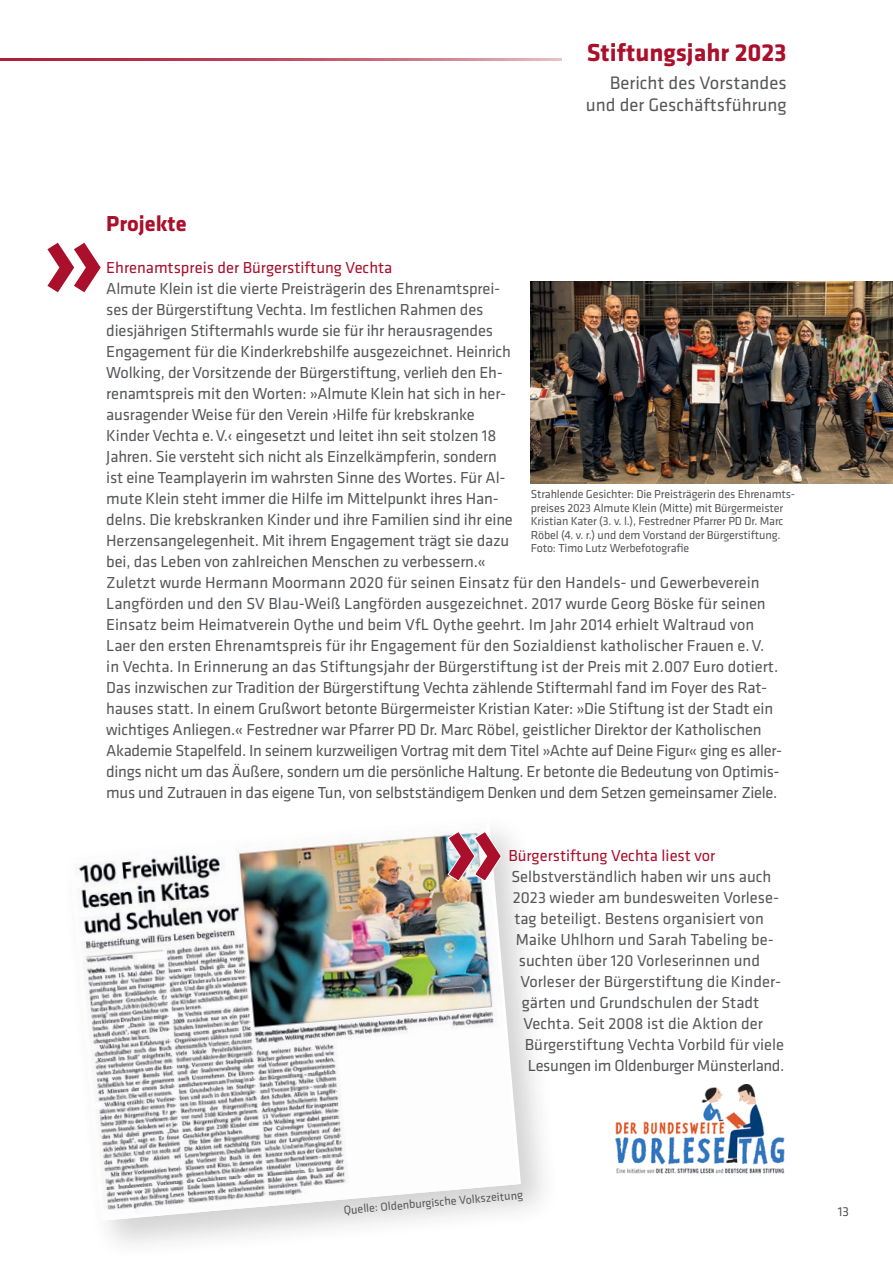
<style>
.page{position:relative;width:893px;height:1263px;background:#fff}
.page>*{position:absolute;margin:0;border:0;box-sizing:border-box;transform-origin:0 0}
.t1{font:700 25.5px "Klavika";color:#aa0f2b}
.t2{font:700 22.5px "Klavika";color:#aa0f2b}
.t3{font:18.75px/21.8px "Klavika";color:#57585a;text-align:right}
.t4{font:16.5px/21px "Klavika";letter-spacing:-.01em;color:#57585a}
.t5{font:16.5px "Klavika";color:#aa0f2b}
.t6{font:13.5px "Klavika";color:#57585a}
.t7{font:12px/13.5px "Klavika";letter-spacing:-.01em;color:#57585a}
</style>
<div class="page">
<hr style="left:0;top:59px;width:561px;height:2px;background:#aa0f2b">
<img style="left:531px;top:282px;width:362px;height:201px">
<div style="left:61px;top:812px;width:500px;height:449px;background:#231f20;opacity:.2"></div>
<img style="left:69px;top:822px;width:449px;height:399px">
<svg style="left:47px;top:243px;width:54px;height:49px"></svg>
<svg style="left:447px;top:830px;width:55px;height:52px"></svg>
<img style="left:615px;top:1084px;width:170px;height:90px">
<h1 class="t1" style="left:587px;top:34px;width:201px">Stiftungsjahr 2023</h1>
<p class="t3" style="left:586px;top:71px;width:202px">Bericht des Vorstandes und der Geschäftsführung</p>
<h2 class="t2" style="left:106px;top:207px;width:82px">Projekte</h2>
<p class="t5" style="left:106px;top:257px;width:288px">Ehrenamtspreis der Bürgerstiftung Vechta</p>
<p class="t4" style="left:106px;top:278px;width:677px">Almute Klein ist die vierte Preisträgerin des Ehrenamtsprei-<br>ses der Bürgerstiftung Vechta. Im festlichen Rahmen des<br>diesjährigen Stiftermahls wurde sie für ihr herausragendes<br>Engagement für die Kinderkrebshilfe ausgezeichnet. Heinrich<br>Wolking, der Vorsitzende der Bürgerstiftung, verlieh den Eh-<br>renamtspreis mit den Worten: »Almute Klein hat sich in her-<br>ausragender Weise für den Verein ›Hilfe für krebskranke<br>Kinder Vechta e.V.‹ eingesetzt und leitet ihn seit stolzen 18<br>Jahren. Sie versteht sich nicht als Einzelkämpferin, sondern<br>ist eine Teamplayerin im wahrsten Sinne des Wortes. Für Al-<br>mute Klein steht immer die Hilfe im Mittelpunkt ihres Han-<br>delns. Die krebskranken Kinder und ihre Familien sind ihr eine<br>Herzensangelegenheit. Mit ihrem Engagement trägt sie dazu<br>bei, das Leben von zahlreichen Menschen zu verbessern.«<br>Zuletzt wurde Hermann Moormann 2020 für seinen Einsatz für den Handels- und Gewerbeverein Langförden und den SV Blau-Weiß Langförden ausgezeichnet. 2017 wurde Georg Böske für seinen Einsatz beim Heimatverein Oythe und beim VfL Oythe geehrt. Im Jahr 2014 erhielt Waltraud von Laer den ersten Ehrenamtspreis für ihr Engagement für den Sozialdienst katholischer Frauen e.V.<br>in Vechta. In Erinnerung an das Stiftungsjahr der Bürgerstiftung ist der Preis mit 2.007 Euro dotiert.<br>Das inzwischen zur Tradition der Bürgerstiftung Vechta zählende Stiftermahl fand im Foyer des Rat&shy;hauses statt. In einem Grußwort betonte Bürgermeister Kristian Kater: »Die Stiftung ist der Stadt ein wichtiges Anliegen.« Festredner war Pfarrer PD Dr. Marc Röbel, geistlicher Direktor der Katholischen Akademie Stapelfeld. In seinem kurzweiligen Vortrag mit dem Titel »Achte auf Deine Figur« ging es aller&shy;dings nicht um das Äußere, sondern um die persönliche Haltung. Er betonte die Bedeutung von Optimis&shy;mus und Zutrauen in das eigene Tun, von selbstständigem Denken und dem Setzen gemeinsamer Ziele.</p>
<p class="t7" style="left:531px;top:487px;width:266px">Strahlende Gesichter: Die Preisträgerin des Ehrenamts&shy;preises 2023 Almute Klein (Mitte) mit Bürgermeister Kristian Kater (3. v. l.), Festredner Pfarrer PD Dr. Marc Röbel (4. v. r.) und dem Vorstand der Bürgerstiftung.<br>Foto: Timo Lutz Werbefotografie</p>
<p class="t5" style="left:508px;top:845px;width:208px">Bürgerstiftung Vechta liest vor</p>
<p class="t4" style="left:511px;top:866px;width:262px">Selbstverständlich haben wir uns auch</p>
<p class="t4" style="left:513px;top:887px;width:268px">2023 wieder am bundesweiten Vorlese-</p>
<p class="t4" style="left:514px;top:908px;width:251px">tag beteiligt. Bestens organisiert von</p>
<p class="t4" style="left:516px;top:929px;width:259px">Maike Uhlhorn und Sarah Tabeling be-</p>
<p class="t4" style="left:519px;top:950px;width:243px">suchten über 120 Vorleserinnen und</p>
<p class="t4" style="left:520px;top:971px;width:260px">Vorleser der Bürgerstiftung die Kinder‑</p>
<p class="t4" style="left:522px;top:992px;width:239px">gärten und Grundschulen der Stadt</p>
<p class="t4" style="left:523px;top:1013px;width:241px">Vechta. Seit 2008 ist die Aktion der</p>
<p class="t4" style="left:525px;top:1034px;width:261px">Bürgerstiftung Vechta Vorbild für viele</p>
<p class="t4" style="left:528px;top:1055px;width:258px">Lesungen im Oldenburger Münsterland.</p>
<p class="t7" style="left:343px;top:1203px;width:181px;rotate:-5deg">Quelle: Oldenburgische Volkszeitung</p>
<p class="t6" style="left:838px;top:1202px;width:13px">13</p>
</div>
